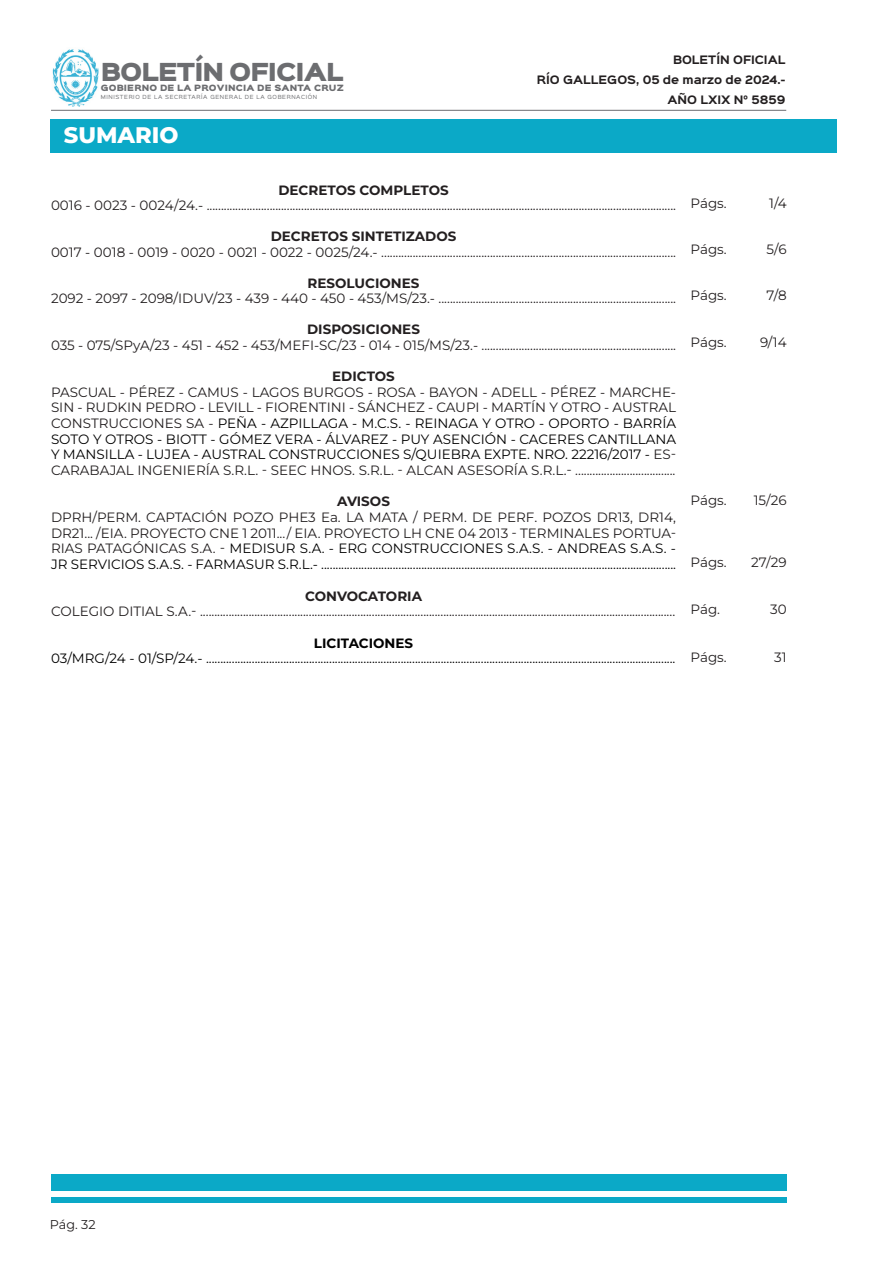
<style>
.page{position:relative;width:893px;height:1263px;background:#fff}
.page>*{position:absolute;margin:0;border:0;box-sizing:border-box;transform-origin:0 0}
.t1{font:800 22.5px "Montserrat";color:#fff}
.t2{font:22.35px "Sinkin Sans 900 X Black";letter-spacing:-.04em;color:#6c6d70}
.t3{font:13.5px/15.8px "Montserrat";color:#231f20;text-align:justify}
.t4{font:13.5px/15.8px "Montserrat";color:#000;text-align:justify}
.t5{font:700 13.5px "Montserrat";color:#231f20}
.t6{font:700 13.5px "Montserrat";color:#000}
.t7{font:12.75px "Montserrat";color:#231f20}
.t8{font:700 10.5px/20px "Sinkin Sans 700";color:#231f20;text-align:right}
.t9{font:7.8px "Sinkin Sans 900 X Black";letter-spacing:.02em;color:#6c6d70}
.t10{font:5.1px "Sinkin Sans 400";letter-spacing:.12em;color:#6c6d70}
.s1{color:#000}
.s2{color:#231f20}
</style>
<div class="page">
<img style="left:52px;top:49px;width:46px;height:57px">
<hr style="left:51px;top:110px;width:735px;height:1px;background:#6c6d70">
<div style="left:50px;top:119px;width:787px;height:33px;background:#0ba9c7"></div>
<div style="left:51px;top:1174px;width:736px;height:16px;background:#0ba9c7"></div>
<div style="left:51px;top:1198px;width:736px;height:5px;background:#0ba9c7"></div>
<h2 class="t2" style="left:101px;top:61px;width:244px">BOLETÍN OFICIAL</h2>
<p class="t9" style="left:101px;top:84px;width:245px">GOBIERNO DE LA PROVINCIA DE SANTA CRUZ</p>
<p class="t10" style="left:101px;top:93px;width:218px">MINISTERIO DE LA SECRETARÍA GENERAL DE LA GOBERNACIÓN</p>
<p class="t1" style="left:64px;top:120px;width:116px">SUMARIO</p>
<p class="t8" style="left:537px;top:50px;width:250px">BOLETÍN OFICIAL<br>RÍO GALLEGOS, 05 de marzo de 2024.-<br>AÑO LXIX N° 5859</p>
<p class="t5" style="left:278px;top:180px;width:172px">DECRETOS COMPLETOS</p>
<p class="t3" style="left:51px;top:197px;width:627px">0016 - 0023 - 0024/24.- ....................................................................................................................................................................</p>
<p class="t5" style="left:271px;top:227px;width:187px">DECRETOS SINTETIZADOS</p>
<p class="t3" style="left:51px;top:244px;width:627px">0017 - 0018 - 0019 - 0020 - 0021 - 0022 - 0025/24.- .......................................................................................................</p>
<p class="t5" style="left:308px;top:273px;width:113px">RESOLUCIONES</p>
<p class="t3" style="left:51px;top:290px;width:627px">2092 - 2097 - 2098/IDUV/23 - 439 - 440 - 450 - 453/MS/23.- ...................................................................................</p>
<p class="t5" style="left:307px;top:320px;width:114px">DISPOSICIONES</p>
<p class="t3" style="left:51px;top:337px;width:627px">035 - 075/SPyA/23 - 451 - 452 - 453/MEFI-SC/23 - 014 - 015/MS/23.- ....................................................................</p>
<p class="t5" style="left:332px;top:366px;width:64px">EDICTOS</p>
<p class="t3" style="left:51px;top:384px;width:627px">PASCUAL - PÉREZ - CAMUS - LAGOS BURGOS - ROSA - BAYON - ADELL - PÉREZ - MARCHE-SIN - RUDKIN PEDRO - LEVILL - FIORENTINI - SÁNCHEZ - CAUPI - MARTÍN Y OTRO - AUSTRAL CONSTRUCCIONES SA - <span class="s1">PEÑA - AZPILLAGA - M.C.S. - REINAGA Y OTRO - OPORTO - BARRÍA SOTO Y OTROS - BIOTT - GÓMEZ VERA - ÁLVAREZ - PUY ASENCIÓN - CACERES CANTILLANA Y MANSILLA - LUJEA - AUSTRAL CONSTRUCCIONES S/QUIEBRA EXPTE. NRO. 22216/2017 -</span> ES-CARABAJAL INGENIERÍA S.R.L. - SEEC HNOS. S.R.L. - ALCAN ASESORÍA S.R.L.- ...................................</p>
<p class="t5" style="left:337px;top:492px;width:54px">AVISOS</p>
<p class="t4" style="left:51px;top:509px;width:627px"><span class="s2">DPRH/PERM. CAPTACIÓN POZO PHE3 Ea. LA MATA / PERM. DE PERF. POZOS DR13, DR14, DR21... /EIA. PROYECTO CNE 1 2011.../ EIA. PROYECTO LH CNE 04 2013 - TERMINALES PORTUA-RIAS PATAGÓNICAS S.A. -</span> MEDISUR S.A. - ERG CONSTRUCCIONES S.A.S. - ANDREAS S.A.S. - JR SERVICIOS S.A.S. - FARMASUR S.R.L.- ............................................................................................................................</p>
<p class="t5" style="left:305px;top:586px;width:118px">CONVOCATORIA</p>
<p class="t3" style="left:51px;top:603px;width:626px">COLEGIO DITIAL S.A.- ......................................................................................................................................................................</p>
<p class="t6" style="left:314px;top:633px;width:101px">LICITACIONES</p>
<p class="t4" style="left:51px;top:650px;width:626px">03/MRG/24 - 01/SP/24.- ....................................................................................................................................................................</p>
<p class="t3" style="left:691px;top:195px;width:38px">Págs.</p>
<p class="t3" style="left:769px;top:195px;width:19px">1/4</p>
<p class="t3" style="left:691px;top:241px;width:38px">Págs.</p>
<p class="t3" style="left:766px;top:241px;width:22px">5/6</p>
<p class="t3" style="left:691px;top:287px;width:38px">Págs.</p>
<p class="t3" style="left:766px;top:287px;width:22px">7/8</p>
<p class="t3" style="left:691px;top:334px;width:38px">Págs.</p>
<p class="t3" style="left:760px;top:334px;width:28px">9/14</p>
<p class="t3" style="left:691px;top:492px;width:38px">Págs.</p>
<p class="t3" style="left:754px;top:492px;width:34px">15/26</p>
<p class="t3" style="left:691px;top:554px;width:38px">Págs.</p>
<p class="t3" style="left:751px;top:554px;width:37px">27/29</p>
<p class="t3" style="left:691px;top:601px;width:31px">Pág.</p>
<p class="t3" style="left:770px;top:601px;width:18px">30</p>
<p class="t3" style="left:691px;top:648px;width:38px">Págs.</p>
<p class="t3" style="left:774px;top:648px;width:14px">31</p>
<p class="t7" style="left:50px;top:1215px;width:47px">Pág. 32</p>
</div>
